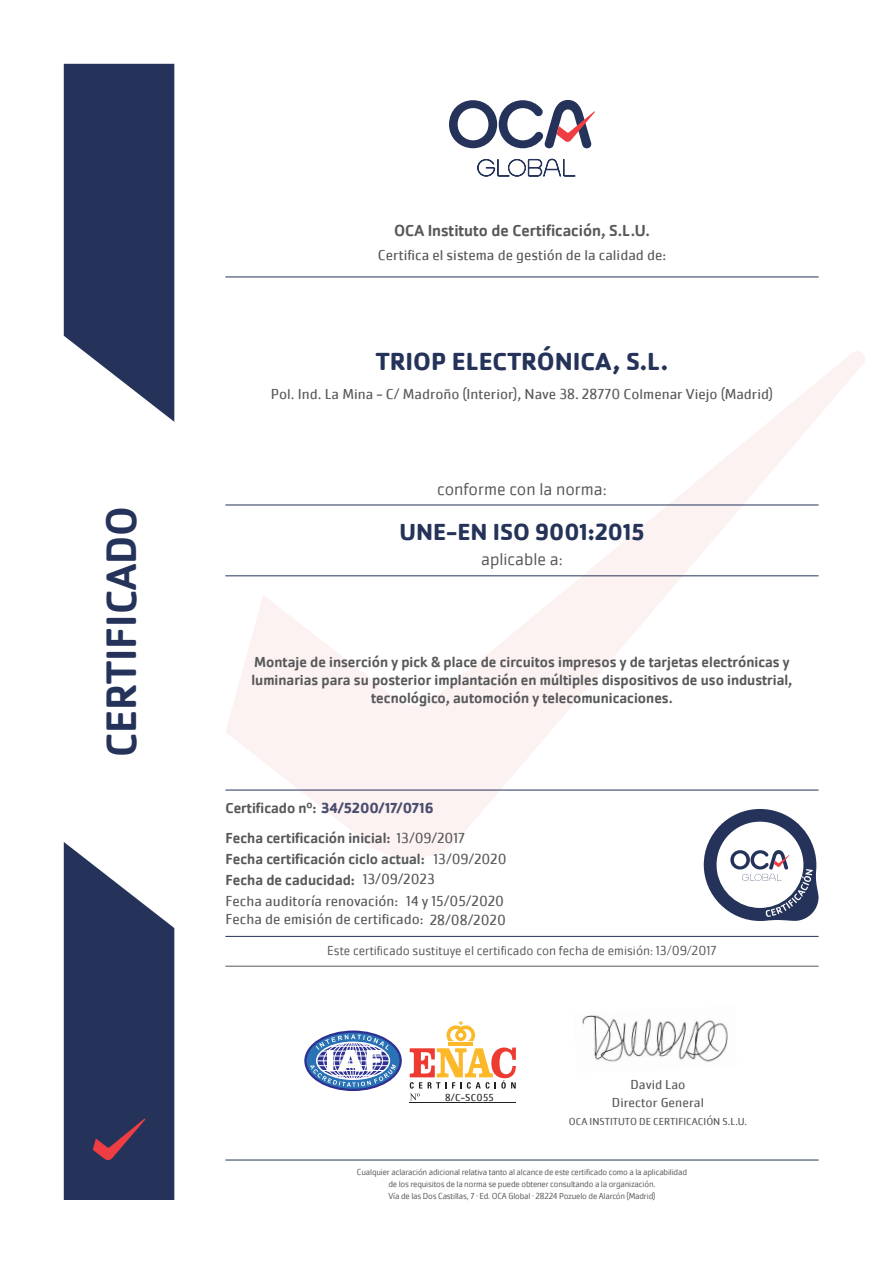
<style>
.page{position:relative;width:893px;height:1263px;background:#fff}
.page>*{position:absolute;margin:0;border:0;box-sizing:border-box;transform-origin:0 0}
.t1{font:500 43.95px "Cachet Pro";color:#25335a}
.t2{font:700 25.5px "Cachet Pro";color:#25335a}
.t3{font:700 24px "Cachet Pro";color:#25335a}
.t4{font:300 18px "Cachet Pro";color:#57585a}
.t5{font:500 16.5px "Cachet Pro";color:#57585a}
.t6{font:500 15px/18px "Cachet Pro";color:#57585a;text-align:center}
.t7{font:15px "Cachet Pro";color:#57585a}
.t8{font:700 15px "Cachet Pro";color:#494e6e}
.t9{font:300 13.5px "Cachet Pro";color:#57585a}
.t10{font:13.5px "Cachet Pro";color:#57585a}
.t11{font:10.5px "Cachet Pro";color:#57585a}
.t12{font:10.5px "Cachet Pro";letter-spacing:.025em;color:#231f20}
.t13{font:300 9px "Cachet Pro";letter-spacing:-.02em;color:#57585a}
.s1{font-weight:500;color:#57585a}
.s2{font-weight:400}
</style>
<div class="page">
<svg style="left:225px;top:351px;width:640px;height:507px"></svg>
<svg style="left:64px;top:64px;width:110px;height:358px"></svg>
<svg style="left:449px;top:100px;width:146px;height:48px"></svg>
<svg style="left:477px;top:159px;width:99px;height:18px"></svg>
<svg style="left:64px;top:842px;width:110px;height:358px"></svg>
<hr style="left:225px;top:277px;width:594px;height:1px;background:#25335a">
<hr style="left:225px;top:575px;width:594px;height:1px;background:#25335a">
<hr style="left:225px;top:505px;width:594px;height:1px;background:#25335a">
<hr style="left:225px;top:1160px;width:594px;height:1px;background:#25335a">
<hr style="left:225px;top:790px;width:594px;height:1px;background:#25335a">
<svg style="left:704px;top:809px;width:115px;height:112px"></svg>
<hr style="left:449px;top:1042px;width:24px;height:4px;background:#fcb828">
<svg style="left:446px;top:1021px;width:29px;height:20px"></svg>
<hr style="left:410px;top:1102px;width:106px;height:1px;background:#231f20">
<svg style="left:410px;top:1047px;width:106px;height:53px"></svg>
<svg style="left:305px;top:1032px;width:96px;height:58px"></svg>
<div style="left:304px;top:1030px;width:98px;height:61px;border:2px solid #2e3092;border-radius:50%"></div>
<svg style="left:310px;top:1034px;width:86px;height:53px"></svg>
<img style="left:582px;top:1015px;width:146px;height:47px">
<hr style="left:225px;top:936px;width:594px;height:1px;background:#25335a">
<hr style="left:225px;top:966px;width:594px;height:1px;background:#57585a">
<p class="t1" style="left:96px;top:757px;width:253px;rotate:-90deg">CERTIFICADO</p>
<p class="t5" style="left:394px;top:221px;width:257px">OCA Instituto de Certificación, S.L.U.</p>
<p class="t7" style="left:378px;top:246px;width:290px">Certifica el sistema de gestión de la calidad de:</p>
<p class="t2" style="left:376px;top:345px;width:294px">TRIOP ELECTRÓNICA, S.L.</p>
<p class="t7" style="left:271px;top:385px;width:504px">Pol. Ind. La Mina - C/ Madroño (Interior), Nave 38. 28770 Colmenar Viejo (Madrid)</p>
<p class="t4" style="left:437px;top:479px;width:171px">conforme con la norma:</p>
<p class="t3" style="left:399px;top:517px;width:246px">UNE-EN ISO 9001:2015</p>
<p class="t4" style="left:481px;top:549px;width:83px">aplicable a:</p>
<p class="t6" style="left:251px;top:654px;width:543px">Montaje de inserción y pick &amp; place de circuitos impresos y de tarjetas electrónicas y luminarias para su posterior implantación en múltiples dispositivos de uso industrial, tecnológico, automoción y telecomunicaciones.</p>
<p class="t8" style="left:225px;top:798px;width:210px"><span class="s1">Certificado nº:</span> 34/5200/17/0716</p>
<p class="t6" style="left:225px;top:829px;width:241px">Fecha certificación inicial: <span class="s2">13/09/2017</span></p>
<p class="t7" style="left:433px;top:850px;width:75px">13/09/2020</p>
<p class="t6" style="left:225px;top:850px;width:201px">Fecha certificación ciclo actual:</p>
<p class="t6" style="left:225px;top:871px;width:131px">Fecha de caducidad:</p>
<p class="t7" style="left:363px;top:870px;width:74px">13/09/2023</p>
<p class="t7" style="left:406px;top:892px;width:99px">14 y 15/05/2020</p>
<p class="t7" style="left:225px;top:910px;width:282px">Fecha de emisión de certificado: 28/08/2020</p>
<p class="t7" style="left:225px;top:892px;width:174px">Fecha auditoría renovación:</p>
<p class="t9" style="left:327px;top:943px;width:391px">Este certificado sustituye el certificado con fecha de emisión: 13/09/2017</p>
<p class="t12" style="left:445px;top:1091px;width:50px">8/C-SC055</p>
<p class="t10" style="left:630px;top:1076px;width:56px">David Lao</p>
<p class="t11" style="left:569px;top:1115px;width:180px">OCA INSTITUTO DE CERTIFICACIÓN S.L.U.</p>
<p class="t10" style="left:612px;top:1094px;width:93px">Director General</p>
<p class="t13" style="left:357px;top:1166px;width:332px">Cualquier aclaración adicional relativa tanto al alcance de este certificado como a la aplicabilidad</p>
<p class="t13" style="left:388px;top:1178px;width:269px">de los requisitos de la norma se puede obtener consultando a la organización.</p>
<p class="t13" style="left:388px;top:1190px;width:268px">Vía de las Dos Castillas, 7 · Ed. OCA Global · 28224 Pozuelo de Alarcón (Madrid)</p>
</div>
